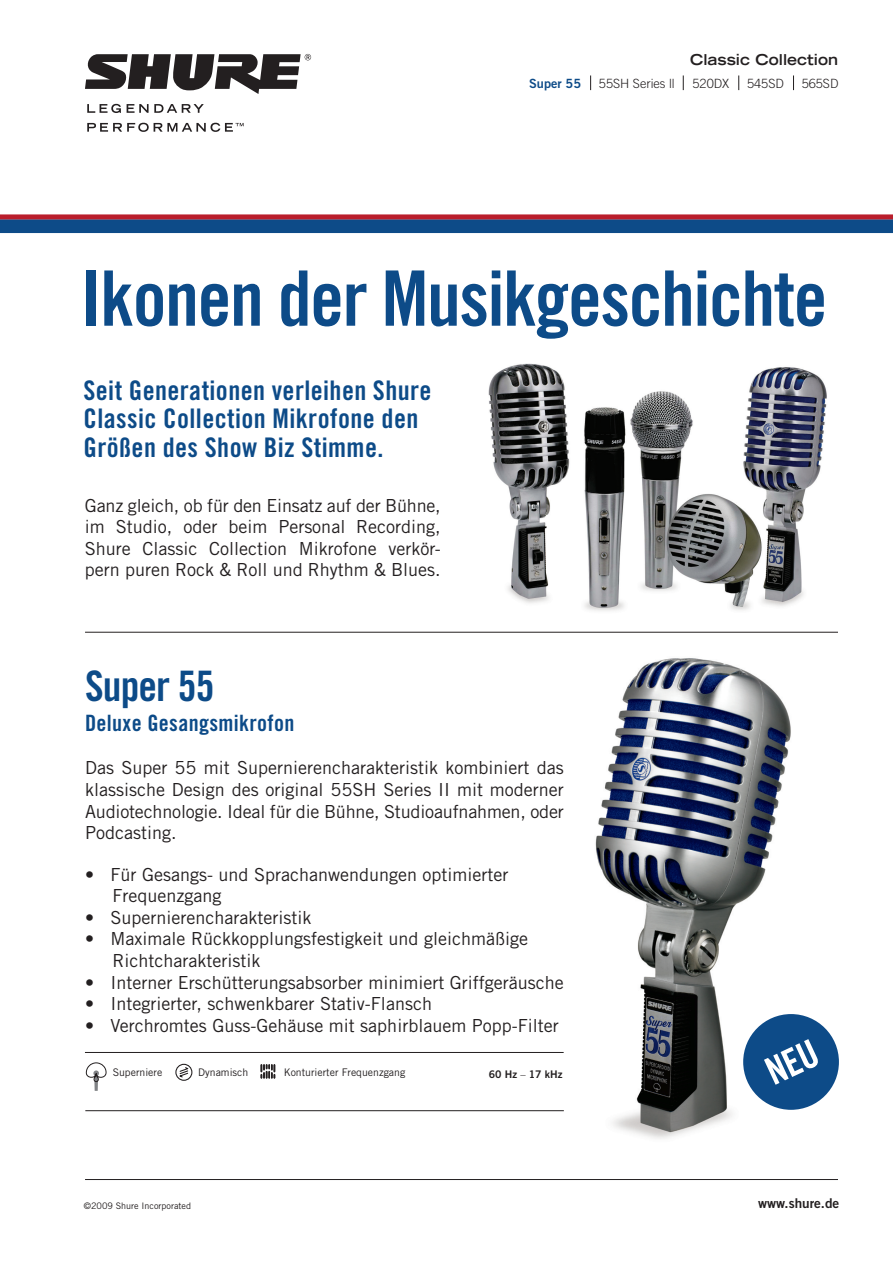
<style>
.page{position:relative;width:893px;height:1263px;background:#fff}
.page>*{position:absolute;margin:0;border:0;box-sizing:border-box;transform-origin:0 0}
.t1{font:76.5px "Trade Gothic LT Std Bd Cn 20";letter-spacing:-.02em;color:#0d4b88}
.t2{font:42px "Trade Gothic LT Std Bd Cn 20";letter-spacing:-.02em;color:#0d4b88}
.t3{font:27px/28.5px "Trade Gothic LT Std Bd Cn 20";letter-spacing:.015em;color:#0d4b88}
.t4{font:22.5px "Trade Gothic LT Std Bd Cn 20";letter-spacing:.015em;color:#0d4b88}
.t5{font:18px/21.6px "Trade Gothic LT Std";color:#231f20;text-align:justify}
.t6{font:700 expanded 15px "Trade Gothic LT Std";color:#231f20}
.t7{font:13.5px "Trade Gothic LT Std Bd 2";color:#231f20}
.t8{font:300 12.75px "Trade Gothic LT Std";color:#231f20}
.t9{font:12.75px "Trade Gothic LT Std Bd 2";color:#0d4b88}
.t10{font:10.5px "Trade Gothic LT Std";color:#231f20}
.t11{font:10.5px "Trade Gothic LT Std Bd 2";color:#231f20}
.t12{font:9px "Trade Gothic LT Std";color:#231f20}
.s1{font-family:"Trade Gothic LT Std";font-weight:300}
</style>
<div class="page">
<img style="left:595px;top:658px;width:232px;height:481px">
<svg style="left:85px;top:54px;width:226px;height:40px"></svg>
<svg style="left:87px;top:104px;width:34px;height:9px"></svg>
<svg style="left:127px;top:104px;width:77px;height:9px"></svg>
<svg style="left:87px;top:123px;width:157px;height:9px"></svg>
<div style="left:0;top:214px;width:893px;height:6px;background:#ba1e2c"></div>
<div style="left:0;top:220px;width:893px;height:13px;background:#0d4b88"></div>
<svg style="left:590px;top:75px;width:1px;height:15px"></svg>
<svg style="left:738px;top:75px;width:1px;height:15px"></svg>
<svg style="left:793px;top:75px;width:1px;height:15px"></svg>
<svg style="left:683px;top:75px;width:1px;height:15px"></svg>
<img style="left:488px;top:363px;width:339px;height:248px">
<hr style="left:85px;top:632px;width:753px;height:1px;background:#231f20">
<hr style="left:85px;top:1179px;width:753px;height:1px;background:#231f20">
<div style="left:743px;top:1014px;width:96px;height:96px;background:#0d4b88;border-radius:50%"></div>
<hr style="left:85px;top:1052px;width:479px;height:1px;background:#231f20">
<hr style="left:85px;top:1110px;width:479px;height:1px;background:#231f20">
<svg style="left:175px;top:1063px;width:18px;height:18px"></svg>
<svg style="left:261px;top:1065px;width:14px;height:13px"></svg>
<svg style="left:94px;top:1075px;width:4px;height:16px"></svg>
<svg style="left:85px;top:1062px;width:22px;height:23px"></svg>
<p class="t6" style="left:690px;top:50px;width:149px">Classic Collection</p>
<p class="t9" style="left:529px;top:75px;width:54px">Super 55</p>
<p class="t8" style="left:599px;top:76px;width:77px">55SH Series ll</p>
<p class="t8" style="left:692px;top:76px;width:38px">520DX</p>
<p class="t8" style="left:747px;top:76px;width:38px">545SD</p>
<p class="t8" style="left:802px;top:76px;width:38px">565SD</p>
<p class="t1" style="left:80px;top:252px;width:748px">Ikonen der Musikgeschichte</p>
<p class="t3" style="left:84px;top:376px;width:349px">Seit Generationen verleihen Shure<br>Classic Collection Mikrofone den<br>Größen des Show Biz Stimme.</p>
<p class="t5" style="left:85px;top:494px;width:357px">Ganz gleich, ob für den Einsatz auf der Bühne, im Studio, oder beim Personal Recording, Shure Classic Collection Mikrofone verkör&shy;pern puren Rock &amp; Roll und Rhythm &amp; Blues.</p>
<p class="t2" style="left:85px;top:661px;width:131px">Super 55</p>
<p class="t4" style="left:85px;top:709px;width:211px">Deluxe Gesangsmikrofon</p>
<p class="t5" style="left:85px;top:757px;width:480px">Das Super 55 mit Supernierencharakteristik kombiniert das klassische Design des original 55SH Series II mit moderner Audiotechnologie. Ideal für die Bühne, Studioaufnahmen, oder Podcasting.</p>
<p class="t5" style="left:85px;top:863px;width:425px">• Für Gesangs- und Sprachanwendungen optimierter</p>
<p class="t5" style="left:112px;top:885px;width:111px">Frequenzgang</p>
<p class="t5" style="left:85px;top:906px;width:228px">• Supernierencharakteristik</p>
<p class="t5" style="left:85px;top:928px;width:444px">• Maximale Rückkopplungsfestigkeit und gleichmäßige</p>
<p class="t5" style="left:112px;top:949px;width:149px">Richtcharakteristik</p>
<p class="t5" style="left:85px;top:971px;width:480px">• Interner Erschütterungsabsorber minimiert Griffgeräusche</p>
<p class="t5" style="left:85px;top:993px;width:348px">• Integrierter, schwenkbarer Stativ-Flansch</p>
<p class="t5" style="left:85px;top:1014px;width:475px">• Verchromtes Guss-Gehäuse mit saphirblauem Popp-Filter</p>
<p class="t10" style="left:113px;top:1066px;width:51px">Superniere</p>
<p class="t10" style="left:198px;top:1066px;width:52px">Dynamisch</p>
<p class="t10" style="left:284px;top:1066px;width:123px">Konturierter Frequenzgang</p>
<p class="t11" style="left:489px;top:1067px;width:75px">60 Hz <span class="s1">–</span> 17 kHz</p>
<p class="t12" style="left:84px;top:1200px;width:109px">©2009 Shure Incorporated</p>
<p class="t7" style="left:758px;top:1195px;width:83px">www.shure.de</p>
</div>
